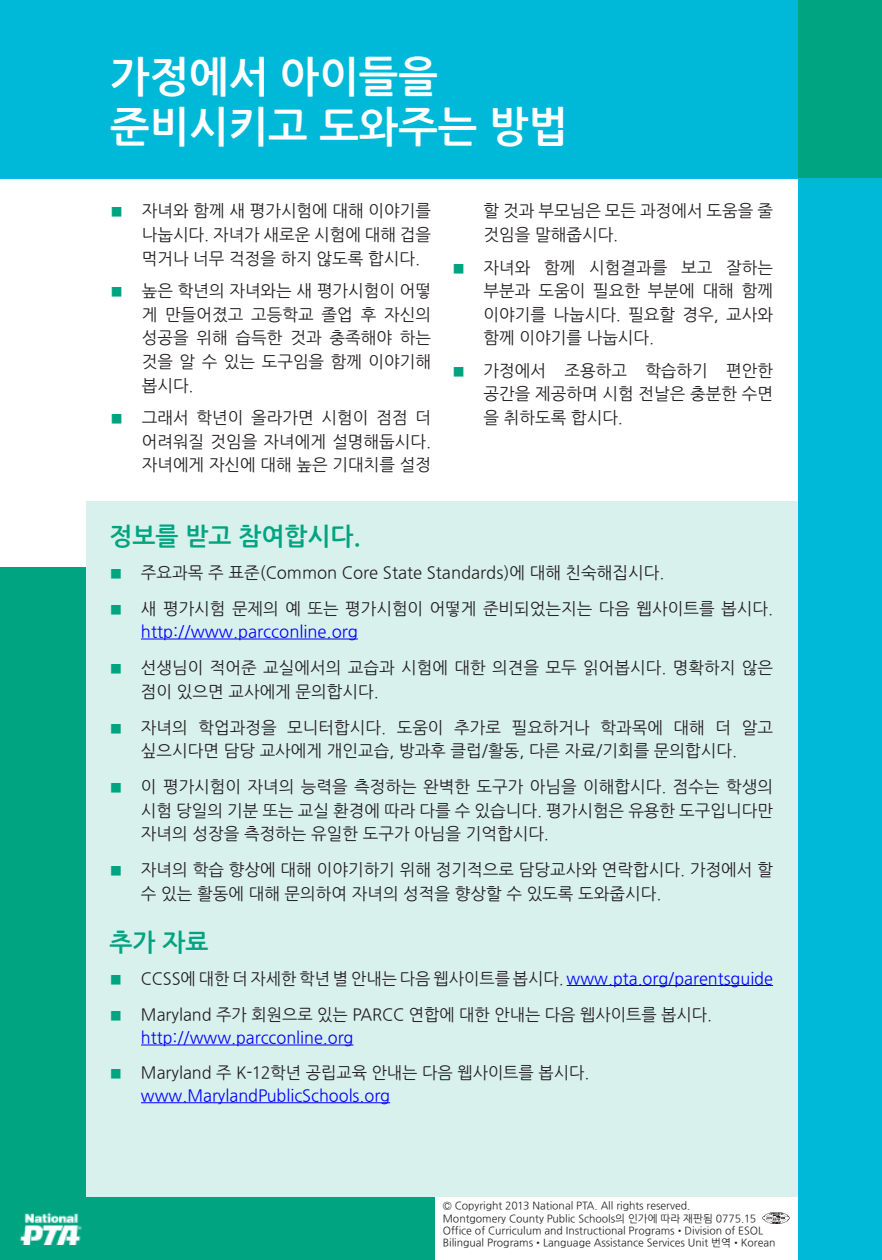
<style>
.page{position:relative;width:882px;height:1260px;background:#fff}
.page>*{position:absolute;margin:0;border:0;box-sizing:border-box;transform-origin:0 0}
.t1{font:42px/50.4px "Nanum Gothic OTF Bold";color:#fff}
.t2{font:24.5px "Nanum Gothic OTF Bold";color:#00a481}
.t3{font:16.62px/23.6px "Nanum Gothic OTF";color:#231f20;text-align:justify}
.t4{font:16.62px "Nanum Gothic OTF";color:#00f}
.t5{font:10.5px/12.2px "Nanum Gothic OTF";color:#231f20}
.s1{font-size:14px;color:#00a481}
.s2{color:#00f}
</style>
<div class="page">
<div style="left:0;top:1197px;width:435px;height:63px;background:#00a481"></div>
<div style="left:0;top:0;width:882px;height:178px;background:#00b9d8"></div>
<div style="left:0;top:568px;width:97px;height:692px;background:#00a481"></div>
<div style="left:87px;top:501px;width:711px;height:696px;background:#d9f1ec"></div>
<hr style="left:141px;top:639px;width:217px;height:1px;background:#00f">
<hr style="left:567px;top:985px;width:206px;height:1px;background:#00f">
<hr style="left:141px;top:1045px;width:213px;height:1px;background:#00f">
<hr style="left:141px;top:1102px;width:249px;height:1px;background:#00f">
<img style="left:19px;top:1212px;width:63px;height:33px">
<img style="left:762px;top:1212px;width:27px;height:11px">
<div style="left:798px;top:0;width:84px;height:207px;background:#00a481"></div>
<div style="left:798px;top:178px;width:84px;height:1082px;background:#00b9d8"></div>
<p class="t1" style="left:110px;top:50px;width:459px">가정에서 아이들을 준비시키고 도와주는 방법</p>
<p class="t3" style="left:142px;top:199px;width:291px;text-indent:-32px"><span class="s1">■</span> 자녀와 함께 새 평가시험에 대해 이야기를 나눕시다. 자녀가 새로운 시험에 대해 겁을 먹거나 너무 걱정을 하지 않도록 합시다.</p>
<p class="t3" style="left:142px;top:279px;width:291px;text-indent:-32px"><span class="s1">■</span> 높은 학년의 자녀와는 새 평가시험이 어떻 게 만들어졌고 고등학교 졸업 후 자신의 성공을 위해 습득한 것과 충족해야 하는 것을 알 수 있는 도구임을 함께 이야기해 봅시다.</p>
<p class="t3" style="left:142px;top:405px;width:291px;text-indent:-32px"><span class="s1">■</span> 그래서 학년이 올라가면 시험이 점점 더 어려워질 것임을 자녀에게 설명해둡시다. 자녀에게 자신에 대해 높은 기대치를 설정</p>
<p class="t3" style="left:484px;top:199px;width:291px">할 것과 부모님은 모든 과정에서 도움을 줄 것임을 말해줍시다.</p>
<p class="t3" style="left:484px;top:255px;width:291px;text-indent:-32px"><span class="s1">■</span> 자녀와 함께 시험결과를 보고 잘하는 부분과 도움이 필요한 부분에 대해 함께 이야기를 나눕시다. 필요할 경우, 교사와 함께 이야기를 나눕시다.</p>
<p class="t3" style="left:484px;top:358px;width:291px;text-indent:-32px"><span class="s1">■</span> 가정에서 조용하고 학습하기 편안한 공간을 제공하며 시험 전날은 충분한 수면 을 취하도록 합시다.</p>
<p class="t2" style="left:109px;top:519px;width:253px">정보를 받고 참여합시다.</p>
<p class="t3" style="left:109px;top:560px;width:556px"><span class="s1">■</span> 주요과목 주 표준(Common Core State Standards)에 대해 친숙해집시다.</p>
<p class="t3" style="left:141px;top:596px;width:634px;text-indent:-31px"><span class="s1">■</span> 새 평가시험 문제의 예 또는 평가시험이 어떻게 준비되었는지는 다음 웹사이트를 봅시다. <span class="s2">http://www.parcconline.org</span></p>
<p class="t3" style="left:141px;top:656px;width:634px;text-indent:-31px"><span class="s1">■</span> 선생님이 적어준 교실에서의 교습과 시험에 대한 의견을 모두 읽어봅시다. 명확하지 않은 점이 있으면 교사에게 문의합시다.</p>
<p class="t3" style="left:109px;top:715px;width:665px;text-align:center"><span class="s1">■</span> 자녀의 학업과정을 모니터합시다. 도움이 추가로 필요하거나 학과목에 대해 더 알고 싶으시다면 담당 교사에게 개인교습, 방과후 클럽/활동, 다른 자료/기회를 문의합시다.</p>
<p class="t3" style="left:141px;top:775px;width:634px;text-indent:-31px"><span class="s1">■</span> 이 평가시험이 자녀의 능력을 측정하는 완벽한 도구가 아님을 이해합시다. 점수는 학생의 시험 당일의 기분 또는 교실 환경에 따라 다를 수 있습니다. 평가시험은 유용한 도구입니다만 자녀의 성장을 측정하는 유일한 도구가 아님을 기억합시다.</p>
<p class="t3" style="left:141px;top:858px;width:634px;text-indent:-31px"><span class="s1">■</span> 자녀의 학습 향상에 대해 이야기하기 위해 정기적으로 담당교사와 연락합시다. 가정에서 할 수 있는 활동에 대해 문의하여 자녀의 성적을 향상할 수 있도록 도와줍시다.</p>
<p class="t2" style="left:109px;top:925px;width:100px">추가 자료</p>
<p class="t3" style="left:109px;top:966px;width:665px"><span class="s1">■</span> CCSS에 대한 더 자세한 학년 별 안내는 다음 웹사이트를 봅시다. <span class="s2">www.pta.org/parentsguide</span></p>
<p class="t3" style="left:109px;top:1002px;width:604px"><span class="s1">■</span> Maryland 주가 회원으로 있는 PARCC 연합에 대한 안내는 다음 웹사이트를 봅시다.</p>
<p class="t4" style="left:141px;top:1027px;width:214px">http://www.parcconline.org</p>
<p class="t3" style="left:109px;top:1061px;width:481px"><span class="s1">■</span> Maryland 주 K-12학년 공립교육 안내는 다음 웹사이트를 봅시다.</p>
<p class="t4" style="left:141px;top:1084px;width:251px">www.MarylandPublicSchools.org</p>
<p class="t5" style="left:443px;top:1200px;width:249px">© Copyright 2013 National PTA. All rights reserved.</p>
<p class="t5" style="left:443px;top:1212px;width:315px">Montgomery County Public Schools의 인가에 따라 재판됨 0775.15</p>
<p class="t5" style="left:443px;top:1224px;width:334px">Office of Curriculum and Instructional Programs•Division of ESOL<br>Bilingual Programs•Language Assistance Services Unit 번역•Korean</p>
</div>
